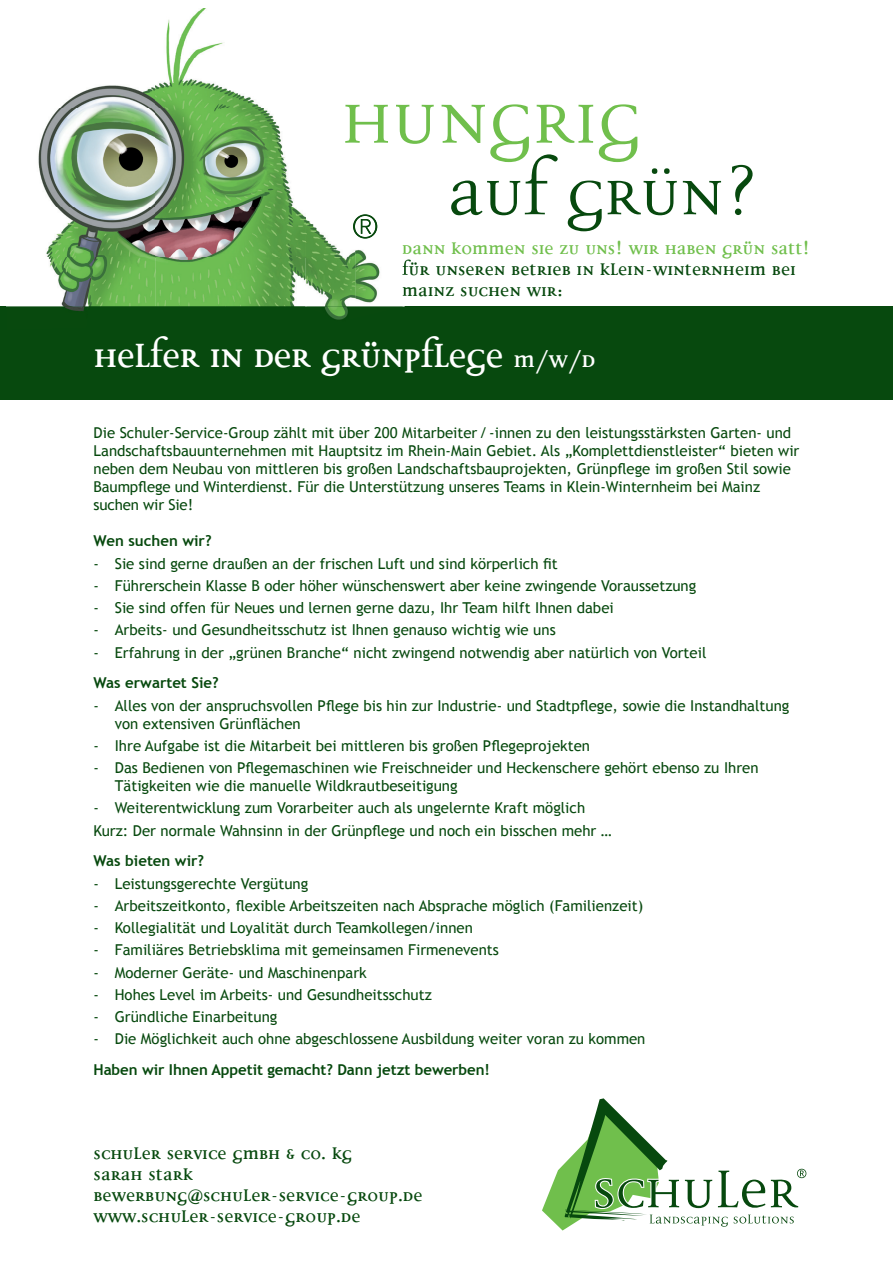
<style>
.page{position:relative;width:893px;height:1263px;background:#fff}
.page>*{position:absolute;margin:0;border:0;box-sizing:border-box;transform-origin:0 0}
.t1{font:98.4px "Disturbance";color:#70bf4c}
.t2{font:86.55px "Disturbance";letter-spacing:-.01em;color:#07490e}
.t3{font:700 45px "Disturbance";letter-spacing:-.02em;color:#fff}
.t4{font:700 22.5px/21px "Disturbance";color:#07490e}
.t5{font:700 22.5px "Disturbance";color:#70bf4c}
.t6{font:15px/18px "Trebuchet MS";color:#07490e}
.t7{font:700 15px "Trebuchet MS";letter-spacing:-.005em;color:#07490e}
.s1{font-size:30px}
</style>
<div class="page">
<svg style="left:542px;top:1098px;width:264px;height:132px"></svg>
<div style="left:0;top:307px;width:893px;height:93px;background:#07490e"></div>
<img style="left:60px;top:9px;width:202px;height:99px">
<img style="left:6px;top:108px;width:349px;height:199px">
<img style="left:355px;top:224px;width:50px;height:83px">
<img style="left:345px;top:104px;width:60px;height:58px">
<img style="left:353px;top:214px;width:24px;height:25px">
<svg style="left:403px;top:240px;width:2px;height:18px"></svg>
<img style="left:402px;top:259px;width:3px;height:16px">
<svg style="left:403px;top:287px;width:2px;height:9px"></svg>
<img style="left:65px;top:307px;width:283px;height:13px">
<h1 class="t1" style="left:341px;top:66px;width:301px">HUNGRIG</h1>
<h2 class="t2" style="left:447px;top:146px;width:312px">AUF GRÜN?</h2>
<h3 class="t5" style="left:402px;top:236px;width:410px">Dann kommen Sie zu uns! Wir haben Grün satt!</h3>
<h3 class="t4" style="left:402px;top:258px;width:396px">Für unseren Betrieb in Klein-Winternheim bei<br>Mainz suchen wir:</h3>
<h3 class="t3" style="left:94px;top:331px;width:504px">Helfer in der Grünpflege <span class="s1">m/w/d</span></h3>
<p class="t6" style="left:94px;top:424px;width:707px">Die Schuler-Service-Group zählt mit über 200 Mitarbeiter / -innen zu den leistungsstärksten Garten- und Landschaftsbauunternehmen mit Hauptsitz im Rhein-Main Gebiet. Als „Komplettdienstleister“ bieten wir neben dem Neubau von mittleren bis großen Landschaftsbauprojekten, Grünpflege im großen Stil sowie Baumpflege und Winterdienst. Für die Unterstützung unseres Teams in Klein-Winternheim bei Mainz suchen wir Sie!</p>
<p class="t7" style="left:94px;top:532px;width:120px">Wen suchen wir?</p>
<p class="t6" style="left:94px;top:555px;width:466px">- Sie sind gerne draußen an der frischen Luft und sind körperlich fit</p>
<p class="t6" style="left:94px;top:577px;width:604px">- Führerschein Klasse B oder höher wünschenswert aber keine zwingende Voraussetzung</p>
<p class="t6" style="left:94px;top:599px;width:522px">- Sie sind offen für Neues und lernen gerne dazu, Ihr Team hilft Ihnen dabei</p>
<p class="t6" style="left:94px;top:621px;width:464px">- Arbeits- und Gesundheitsschutz ist Ihnen genauso wichtig wie uns</p>
<p class="t6" style="left:94px;top:644px;width:614px">- Erfahrung in der „grünen Branche“ nicht zwingend notwendig aber natürlich von Vorteil</p>
<p class="t7" style="left:94px;top:674px;width:127px">Was erwartet Sie?</p>
<p class="t6" style="left:115px;top:696px;width:676px;text-indent:-21px">- Alles von der anspruchsvollen Pflege bis hin zur Industrie- und Stadtpflege, sowie die Instandhaltung von extensiven Grünflächen</p>
<p class="t6" style="left:94px;top:737px;width:498px">- Ihre Aufgabe ist die Mitarbeit bei mittleren bis großen Pflegeprojekten</p>
<p class="t6" style="left:115px;top:759px;width:645px;text-indent:-21px">- Das Bedienen von Pflegemaschinen wie Freischneider und Heckenschere gehört ebenso zu Ihren<br>Tätigkeiten wie die manuelle Wildkrautbeseitigung</p>
<p class="t6" style="left:94px;top:797px;width:520px;line-height:22.2px">- Weiterentwicklung zum Vorarbeiter auch als ungelernte Kraft möglich<br>Kurz: Der normale Wahnsinn in der Grünpflege und noch ein bisschen mehr …</p>
<p class="t7" style="left:94px;top:852px;width:112px">Was bieten wir?</p>
<p class="t6" style="left:94px;top:874px;width:216px">- Leistungsgerechte Vergütung</p>
<p class="t6" style="left:94px;top:897px;width:551px">- Arbeitszeitkonto, flexible Arbeitszeiten nach Absprache möglich (Familienzeit)</p>
<p class="t6" style="left:94px;top:919px;width:381px">- Kollegialität und Loyalität durch Teamkollegen/innen</p>
<p class="t6" style="left:94px;top:941px;width:407px">- Familiäres Betriebsklima mit gemeinsamen Firmenevents</p>
<p class="t6" style="left:94px;top:963px;width:275px">- Moderner Geräte- und Maschinenpark</p>
<p class="t6" style="left:94px;top:986px;width:340px">- Hohes Level im Arbeits- und Gesundheitsschutz</p>
<p class="t6" style="left:94px;top:1008px;width:185px">- Gründliche Einarbeitung</p>
<p class="t6" style="left:94px;top:1030px;width:553px">- Die Möglichkeit auch ohne abgeschlossene Ausbildung weiter voran zu kommen</p>
<p class="t7" style="left:94px;top:1060px;width:398px">Haben wir Ihnen Appetit gemacht? Dann jetzt bewerben!</p>
<h3 class="t4" style="left:94px;top:1142px;width:330px">Schuler Service GmbH &amp; Co. KG<br>Sarah Stark<br>Bewerbung@schuler-service-group.de www.schuler-service-group.de</h3>
</div>
